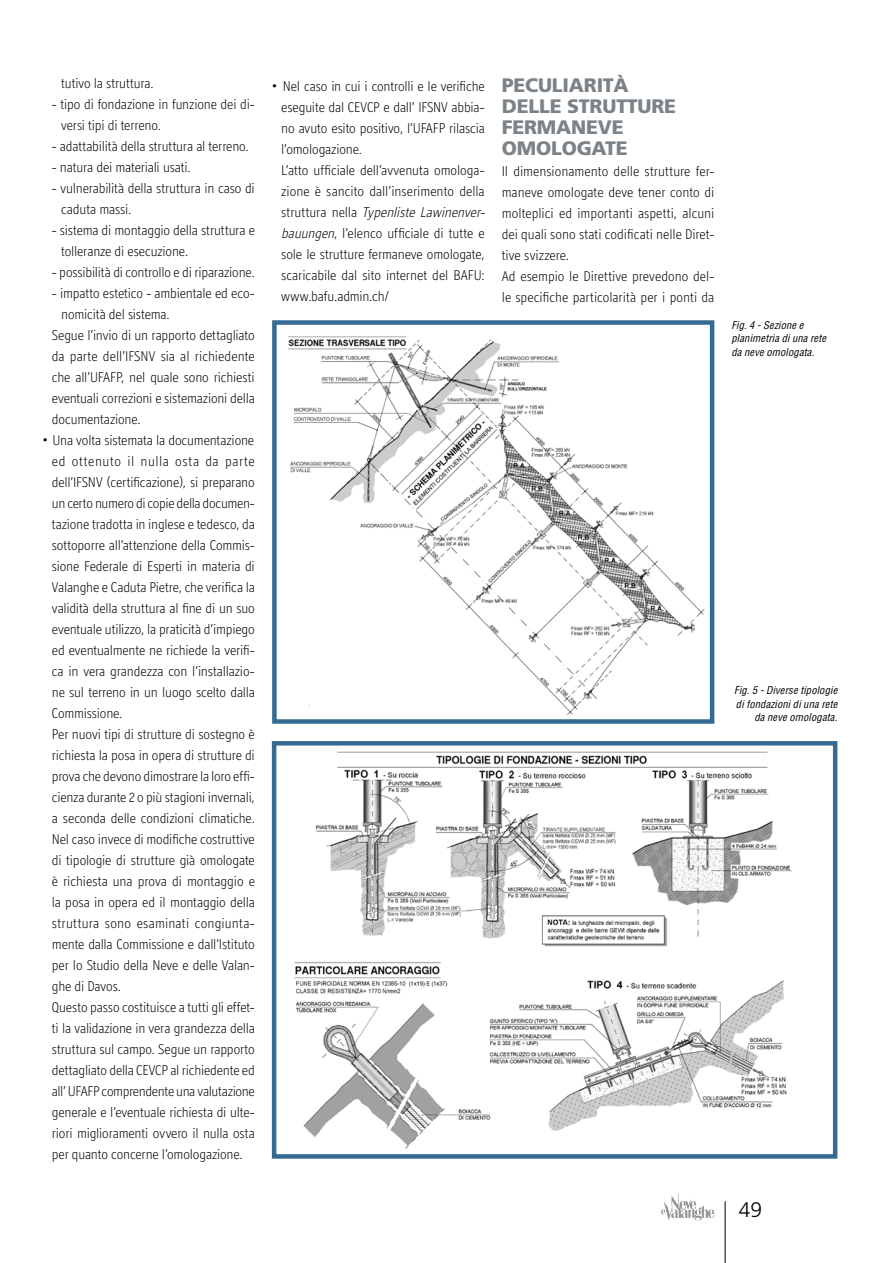
<style>
.page{position:relative;width:893px;height:1263px;background:#fff}
.page>*{position:absolute;margin:0;border:0;box-sizing:border-box;transform-origin:0 0}
.t1{font:300 21px "Frutiger";color:#000}
.t2{font:900 19.5px/21px "Frutiger";letter-spacing:-.01em;color:#7c8388}
.t3{font:300 14.25px/21px "Officina Display ITC";letter-spacing:-.005em;color:#000}
.t4{font:italic condensed 10.5px/13.5px "Helvetica";letter-spacing:.015em;color:#000}
.s1{font-size:18px}
.s2{font-style:italic}
</style>
<div class="page">
<hr style="left:725px;top:1201px;width:1px;height:62px;background:#000">
<svg style="left:661px;top:1193px;width:53px;height:27px"></svg>
<img style="left:288px;top:336px;width:417px;height:379px">
<div style="left:272px;top:320px;width:442px;height:404px;border:4px solid #356b92"></div>
<img style="left:294px;top:751px;width:498px;height:398px">
<div style="left:272px;top:741px;width:565px;height:418px;border:4px solid #356b92"></div>
<p class="t3" style="left:61px;top:72px;width:94px">tutivo la struttura.</p>
<p class="t3" style="left:61px;top:93px;width:195px;text-indent:-9px">- tipo di fondazione in funzione dei di&shy;versi tipi di terreno.</p>
<p class="t3" style="left:52px;top:135px;width:198px">- adattabilità della struttura al terreno.</p>
<p class="t3" style="left:52px;top:156px;width:140px">- natura dei materiali usati.</p>
<p class="t3" style="left:61px;top:177px;width:195px;text-indent:-9px">- vulnerabilità della struttura in caso di caduta massi.</p>
<p class="t3" style="left:61px;top:219px;width:195px;text-indent:-9px">- sistema di montaggio della struttura e tolleranze di esecuzione.</p>
<p class="t3" style="left:52px;top:261px;width:204px">- possibilità di controllo e di riparazione.</p>
<p class="t3" style="left:52px;top:282px;width:204px">- impatto estetico - ambientale ed eco-</p>
<p class="t3" style="left:61px;top:303px;width:110px">nomicità del sistema.</p>
<p class="t3" style="left:52px;top:324px;width:204px">Segue l’invio di un rapporto dettagliato</p>
<p class="t3" style="left:52px;top:345px;width:204px">da parte dell’IFSNV sia al richiedente</p>
<p class="t3" style="left:52px;top:366px;width:204px">che all’UFAFP, nel quale sono richiesti</p>
<p class="t3" style="left:52px;top:387px;width:204px">eventuali correzioni e sistemazioni della</p>
<p class="t3" style="left:52px;top:408px;width:90px">documentazione.</p>
<p class="t3" style="left:52px;top:429px;width:205px;text-indent:-9px"><span class="s1">•</span> Una volta sistemata la documentazione ed ottenuto il nulla osta da parte dell’IFSNV (certificazione), si preparano un certo numero di copie della documen&shy;tazione tradotta in inglese e tedesco, da sottoporre all’attenzione della Commis&shy;sione Federale di Esperti in materia di Valanghe e Caduta Pietre, che verifica la validità della struttura al fine di un suo eventuale utilizzo, la praticità d’impiego ed eventualmente ne richiede la verifi&shy;ca in vera grandezza con l’installazio&shy;ne sul terreno in un luogo scelto dalla Commissione.<br>Per nuovi tipi di strutture di sostegno è richiesta la posa in opera di strutture di prova che devono dimostrare la loro effi&shy;cienza durante 2 o più stagioni invernali, a seconda delle condizioni climatiche.<br>Nel caso invece di modifiche costruttive di tipologie di strutture già omologate è richiesta una prova di montaggio e la posa in opera ed il montaggio della struttura sono esaminati congiunta&shy;mente dalla Commissione e dall’Istituto per lo Studio della Neve e delle Valan&shy;ghe di Davos.<br>Questo passo costituisce a tutti gli effet&shy;ti la validazione in vera grandezza della struttura sul campo. Segue un rapporto dettagliato della CEVCP al richiedente ed all’ UFAFP comprendente una valutazione generale e l’eventuale richiesta di ulte&shy;riori miglioramenti ovvero il nulla osta per quanto concerne l’omologazione.</p>
<p class="t3" style="left:281px;top:75px;width:208px;text-indent:-9px"><span class="s1">•</span> Nel caso in cui i controlli e le verifiche eseguite dal CEVCP e dall’ IFSNV abbia&shy;no avuto esito positivo, l’UFAFP rilascia l’omologazione.<br>L’atto ufficiale dell’avvenuta omologa&shy;zione è sancito dall’inserimento della s t r u t t u r a n e l l a <span class="s2">Typenliste Lawinenver&shy;bauungen</span>, l’elenco ufficiale di tutte e sole le strutture fermaneve omologate, scaricabile dal sito internet del BAFU: www.bafu.admin.ch/</p>
<h2 class="t2" style="left:502px;top:74px;width:176px">PECULIARITÀ<br>DELLE STRUTTURE<br>FERMANEVE<br>OMOLOGATE</h2>
<p class="t3" style="left:502px;top:160px;width:214px">Il dimensionamento delle strutture fer&shy;maneve omologate deve tener conto di molteplici ed importanti aspetti, alcuni dei quali sono stati codificati nelle Diret&shy;tive svizzere.<br>Ad esempio le Direttive prevedono del&shy;le specifiche particolarità per i ponti da</p>
<p class="t4" style="left:731px;top:318px;width:96px">Fig. 4 - Sezione e planimetria di una rete da neve omologata.</p>
<p class="t4" style="left:734px;top:684px;width:105px;text-align:right">Fig. 5 - Diverse tipologie di fondazioni di una rete da neve omologata.</p>
<h1 class="t1" style="left:739px;top:1198px;width:25px">49</h1>
</div>
